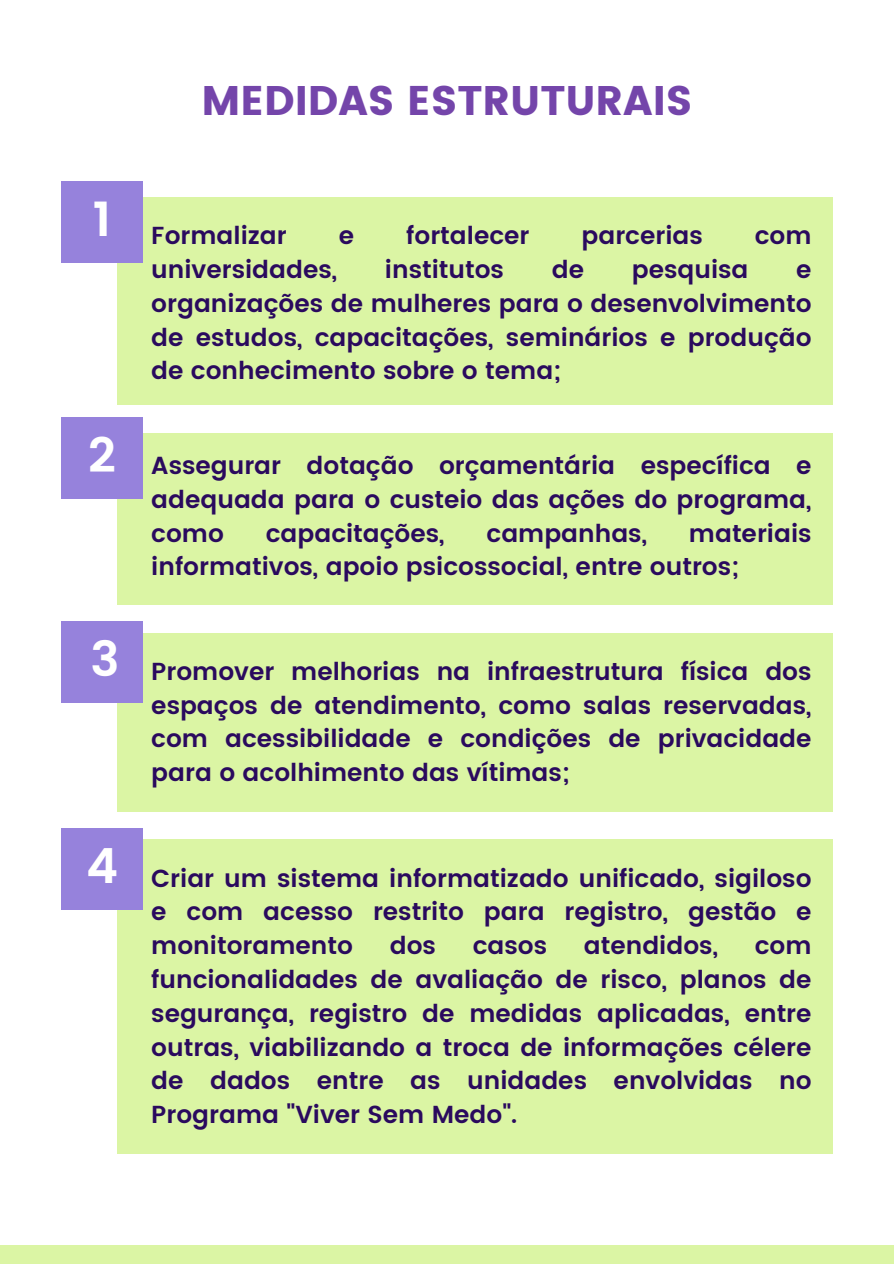
<style>
.page{position:relative;width:894px;height:1264px;background:#fff}
.page>*{position:absolute;margin:0;border:0;box-sizing:border-box;transform-origin:0 0}
.t1{font:600 48.45px "Poppins";color:#fff}
.t2{font:41.25px "Poppins";color:#7445aa}
.t3{font:600 24.6px/33.8px "Poppins";color:#2a0a5e;text-align:justify}
</style>
<div class="page">
<div style="left:0;top:1244px;width:893px;height:19px;background:#dbf5a4"></div>
<div style="left:117px;top:197px;width:715px;height:208px;background:#dbf5a4"></div>
<div style="left:117px;top:633px;width:715px;height:178px;background:#dbf5a4"></div>
<div style="left:117px;top:433px;width:715px;height:172px;background:#dbf5a4"></div>
<div style="left:117px;top:839px;width:715px;height:314px;background:#dbf5a4"></div>
<div style="left:61px;top:181px;width:82px;height:82px;background:#9682dc"></div>
<div style="left:61px;top:418px;width:82px;height:81px;background:#9682dc"></div>
<div style="left:61px;top:621px;width:82px;height:81px;background:#9682dc"></div>
<div style="left:61px;top:828px;width:82px;height:81px;background:#9682dc"></div>
<p class="t1" style="left:93px;top:191px;width:20px">1</p>
<p class="t1" style="left:88px;top:427px;width:29px">2</p>
<p class="t1" style="left:90px;top:630px;width:31px">3</p>
<p class="t1" style="left:86px;top:837px;width:34px">4</p>
<h1 class="t2" style="left:201px;top:76px;width:492px">MEDIDAS ESTRUTURAIS</h1>
<p class="t3" style="left:151px;top:219px;width:137px">Formalizar</p>
<p class="t3" style="left:339px;top:219px;width:17px">e</p>
<p class="t3" style="left:406px;top:219px;width:125px">fortalecer</p>
<p class="t3" style="left:581px;top:219px;width:123px">parcerias</p>
<p class="t3" style="left:754px;top:219px;width:58px">com</p>
<p class="t3" style="left:151px;top:253px;width:187px">universidades,</p>
<p class="t3" style="left:385px;top:253px;width:121px">institutos</p>
<p class="t3" style="left:551px;top:253px;width:34px">de</p>
<p class="t3" style="left:631px;top:253px;width:118px">pesquisa</p>
<p class="t3" style="left:151px;top:253px;width:661px;text-indent:644px">e organizações de mulheres para o desenvolvimento de estudos, capacitações, seminários e produção de conhecimento sobre o tema;</p>
<p class="t3" style="left:151px;top:449px;width:661px">Assegurar dotação orçamentária específica e adequada para o custeio das ações do programa, como</p>
<p class="t3" style="left:151px;top:516px;width:661px;text-indent:537px">materiais informativos, apoio psicossocial, entre outros;</p>
<p class="t3" style="left:266px;top:516px;width:180px">capacitações,</p>
<p class="t3" style="left:486px;top:516px;width:162px">campanhas,</p>
<p class="t3" style="left:151px;top:654px;width:661px">Promover melhorias na infraestrutura física dos espaços de atendimento, como salas reservadas, com acessibilidade e condições de privacidade para o acolhimento das vítimas;</p>
<p class="t3" style="left:151px;top:861px;width:661px">Criar um sistema informatizado unificado, sigiloso e com acesso restrito para registro, gestão e monitoramento</p>
<p class="t3" style="left:389px;top:928px;width:48px">dos</p>
<p class="t3" style="left:472px;top:928px;width:76px">casos</p>
<p class="t3" style="left:583px;top:928px;width:136px">atendidos,</p>
<p class="t3" style="left:151px;top:928px;width:661px;text-indent:603px">com funcionalidades de avaliação de risco, planos de segurança, registro de medidas aplicadas, entre outras, viabilizando a troca de informações célere de dados entre as unidades envolvidas no Programa "Viver Sem Medo".</p>
</div>
